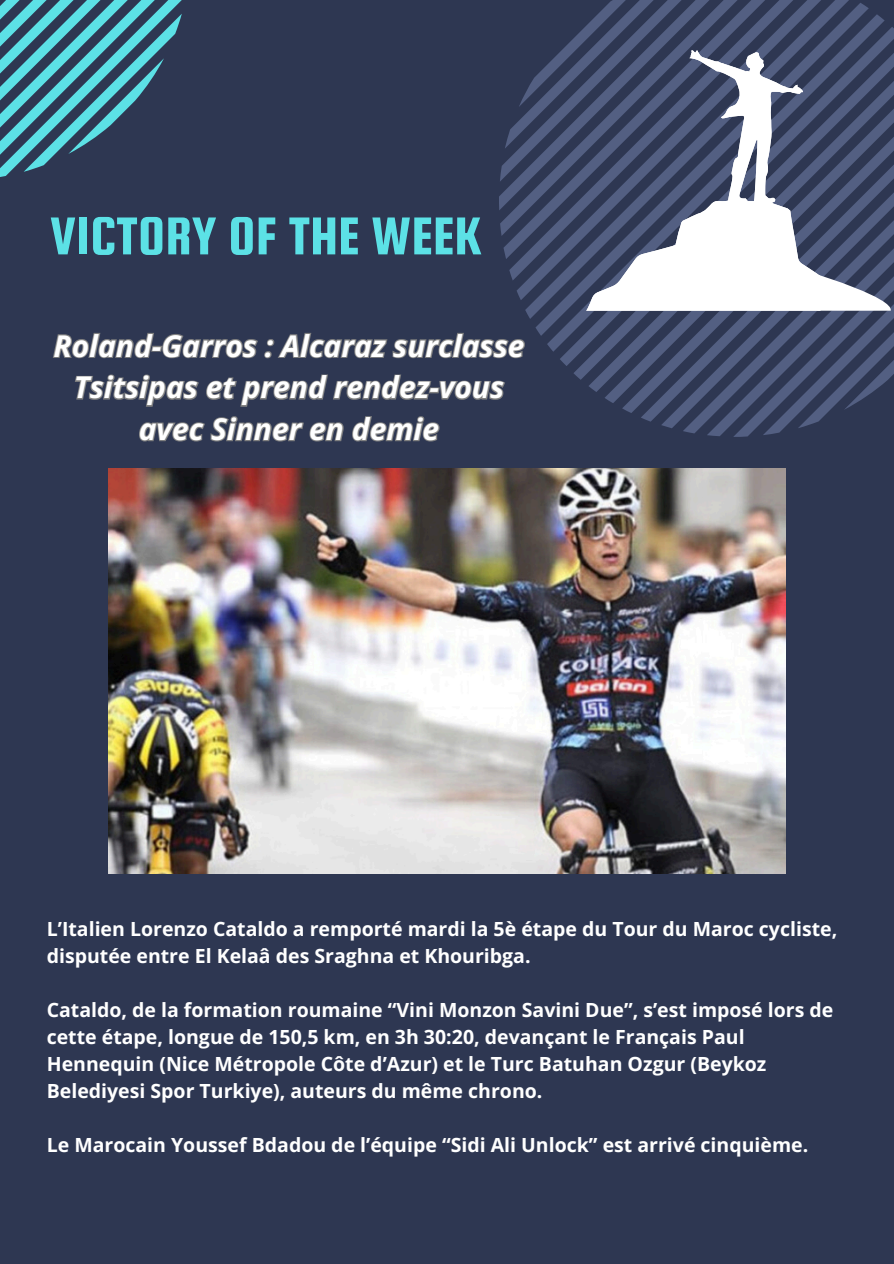
<style>
.page{position:relative;width:894px;height:1264px;background:#fff}
.page>*{position:absolute;margin:0;border:0;box-sizing:border-box;transform-origin:0 0}
.t1{font:57px "Squada One";color:#5ce1e6}
.t2{font:italic 700 30px/41.7px "Open Sans";color:#fff;text-align:center}
.t3{font:700 19.5px/27px "Open Sans";color:#fff}
</style>
<div class="page">
<div style="left:0;top:0;width:893px;height:1263px;background:#2e3752"></div>
<svg style="left:499px;top:0;width:394px;height:437px"></svg>
<svg style="left:0;top:0;width:182px;height:177px"></svg>
<svg style="left:586px;top:50px;width:234px;height:261px"></svg>
<svg style="left:811px;top:275px;width:82px;height:36px"></svg>
<img style="left:108px;top:468px;width:677px;height:405px">
<svg style="left:53px;top:331px;width:473px;height:29px"></svg>
<svg style="left:75px;top:373px;width:431px;height:118px"></svg>
<h1 class="t1" style="left:50px;top:205px;width:433px">VICTORY OF THE WEEK</h1>
<h2 class="t2" style="left:53px;top:324px;width:472px">Roland-Garros : Alcaraz surclasse<br>Tsitsipas et prend rendez-vous avec Sinner en demie</h2>
<p class="t3" style="left:47px;top:915px;width:791px">L’Italien Lorenzo Cataldo a remporté mardi la 5è étape du Tour du Maroc cycliste, disputée entre El Kelaâ des Sraghna et Khouribga.</p>
<p class="t3" style="left:47px;top:996px;width:787px">Cataldo, de la formation roumaine “Vini Monzon Savini Due”, s’est imposé lors de cette étape, longue de 150,5 km, en 3h 30:20, devançant le Français Paul Hennequin (Nice Métropole Côte d’Azur) et le Turc Batuhan Ozgur (Beykoz Belediyesi Spor Turkiye), auteurs du même chrono.</p>
<p class="t3" style="left:47px;top:1131px;width:762px">Le Marocain Youssef Bdadou de l’équipe “Sidi Ali Unlock” est arrivé cinquième.</p>
</div>
